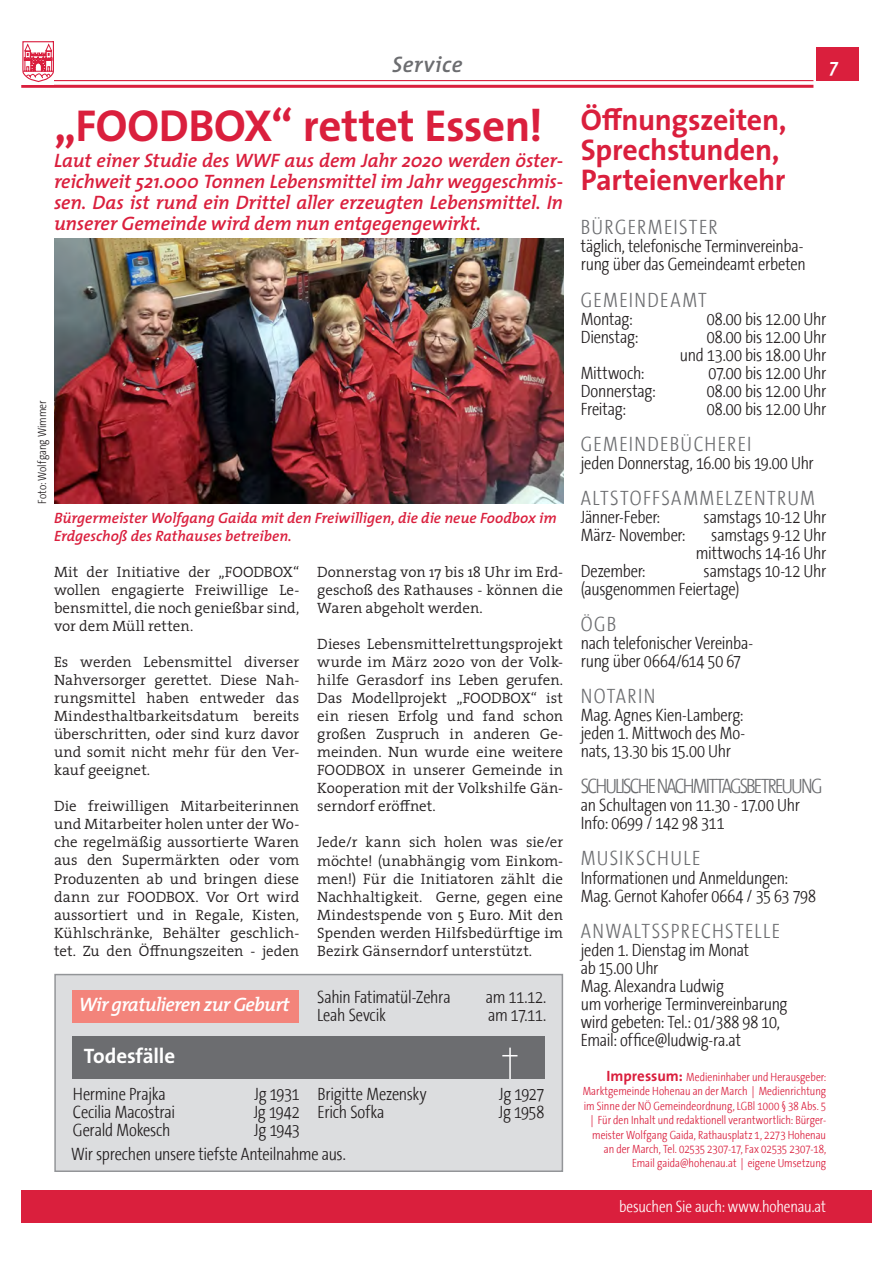
<style>
.page{position:relative;width:893px;height:1263px;background:#fff}
.page>*{position:absolute;margin:0;border:0;box-sizing:border-box;transform-origin:0 0}
.t1{font:45px "The Sans 7 Bold Plain";letter-spacing:-.01em;color:#da1f3d}
.t2{font:30px "The Sans 7 Bold Plain";letter-spacing:-.01em;color:#da1f3d}
.t3{font:italic 600 22.5px "The Mix 6";letter-spacing:.02em;color:#6c6d70}
.t4{font:300 21px "The Sans Cd C3";letter-spacing:.055em;color:#6c6d70}
.t5{font:300 21px "The Sans Cd C3";letter-spacing:-.085em;color:#6c6d70}
.t6{font:21px "The Sans 7 Bold Plain";letter-spacing:-.005em;color:#fff}
.Zwischenüberschrift{font:italic 600 19.5px/21px "The Mix 6";letter-spacing:-.01em;color:#da1f3d;text-align:justify}
.t7{font:italic 600 19.5px "The Mix 6";letter-spacing:-.035em;color:#fff}
.t8{font:300 18px/18px "The Sans Cd C3";letter-spacing:-.015em;color:#231f20}
.t9{font:300 16.5px "The Sans Cd C3";letter-spacing:-.005em;color:#fff}
.t10{font:300 15px/18px "The Serif 4";color:#231f20;text-align:justify}
.t11{font:italic 600 15px/18px "The Mix 6";color:#da1f3d}
.t12{font:300 12px/14.4px "The Sans Cd C3";color:#da1f3d;text-align:right}
.t13{font:300 12px "The Sans Cd C3";letter-spacing:.005em;color:#231f20}
.s1{font-family:"The Sans 7 Bold Plain";font-weight:400;font-size:15px}
</style>
<div class="page">
<div style="left:21px;top:1190px;width:851px;height:33px;background:#da1f3d"></div>
<hr style="left:54px;top:80px;width:759px;height:1px;background:#da1f3d">
<hr style="left:21px;top:85px;width:792px;height:3px;background:#da1f3d">
<svg style="left:22px;top:41px;width:32px;height:41px"></svg>
<div style="left:816px;top:47px;width:43px;height:34px;background:#da1f3d"></div>
<div style="left:54px;top:974px;width:509px;height:198px;background:#dcdddf;border:2px solid #939598"></div>
<div style="left:72px;top:1036px;width:473px;height:42px;background:#6c6d70"></div>
<hr style="left:509px;top:1047px;width:2px;height:31px;background:#fff">
<svg style="left:502px;top:1055px;width:15px;height:1px"></svg>
<div style="left:72px;top:990px;width:227px;height:33px;background:#f3847b"></div>
<img style="left:54px;top:239px;width:509px;height:264px">
<p class="t3" style="left:392px;top:46px;width:72px">Service</p>
<p class="t7" style="left:829px;top:49px;width:10px">7</p>
<p class="t1" style="left:54px;top:88px;width:490px">„FOODBOX“ rettet Essen!</p>
<p class="Zwischenüberschrift" style="left:54px;top:150px;width:511px">Laut einer Studie des WWF aus dem Jahr 2020 werden öster&shy;reichweit 521.000 Tonnen Lebensmittel im Jahr weggeschmis&shy;sen. Das ist rund ein Drittel aller erzeugten Lebensmittel. In unserer Gemeinde wird dem nun entgegengewirkt.</p>
<p class="t13" style="left:37px;top:504px;width:105px;rotate:-90deg">Foto: Wolfgang Wimmer</p>
<p class="t11" style="left:54px;top:508px;width:504px">Bürgermeister Wolfgang Gaida mit den Freiwilligen, die die neue Foodbox im<br>Erdgeschoß des Rathauses betreiben.</p>
<p class="t10" style="left:317px;top:562px;width:247px">Donnerstag von 17 bis 18 Uhr im Erd&shy;geschoß des Rathauses - können die Waren abgeholt werden.</p>
<p class="t10" style="left:317px;top:634px;width:247px">Dieses Lebensmittelrettungsprojekt wurde im März 2020 von der Volk&shy;hilfe Gerasdorf ins Leben gerufen.<br>Das Modellprojekt „FOODBOX“ ist ein riesen Erfolg und fand schon großen Zuspruch in anderen Ge&shy;meinden. Nun wurde eine weitere FOODBOX in unserer Gemeinde in Kooperation mit der Volkshilfe Gän&shy;serndorf eröffnet.</p>
<p class="t10" style="left:317px;top:833px;width:247px">Jede/r kann sich holen was sie/er möchte! (unabhängig vom Einkom&shy;men!) Für die Initiatoren zählt die Nachhaltigkeit. Gerne, gegen eine Mindestspende von 5 Euro. Mit den Spenden werden Hilfsbedürftige im Bezirk Gänserndorf unterstützt.</p>
<p class="t10" style="left:54px;top:562px;width:247px">Mit der Initiative der „FOODBOX“ wollen engagierte Freiwillige Le&shy;bensmittel, die noch genießbar sind, vor dem Müll retten.</p>
<p class="t10" style="left:54px;top:653px;width:247px">Es werden Lebensmittel diverser Nahversorger gerettet. Diese Nah&shy;rungsmittel haben entweder das Mindesthaltbarkeitsdatum bereits überschritten, oder sind kurz davor und somit nicht mehr für den Ver&shy;kauf geeignet.</p>
<p class="t10" style="left:54px;top:797px;width:247px">Die freiwilligen Mitarbeiterinnen und Mitarbeiter holen unter der Wo&shy;che regelmäßig aussortierte Waren aus den Supermärkten oder vom Produzenten ab und bringen diese dann zur FOODBOX. Vor Ort wird aussortiert und in Regale, Kisten, Kühlschränke, Behälter geschlich&shy;tet. Zu den Öffnungszeiten - jeden</p>
<p class="t7" style="left:79px;top:988px;width:212px">Wir gratulieren zur Geburt</p>
<p class="t6" style="left:84px;top:1038px;width:93px">Todesfälle</p>
<p class="t8" style="left:73px;top:1086px;width:94px">Hermine Prajka</p>
<p class="t8" style="left:254px;top:1086px;width:47px">Jg 1931</p>
<p class="t8" style="left:73px;top:1104px;width:104px">Cecilia Macostrai</p>
<p class="t8" style="left:254px;top:1104px;width:47px">Jg 1942</p>
<p class="t8" style="left:73px;top:1122px;width:99px">Gerald Mokesch</p>
<p class="t8" style="left:254px;top:1122px;width:47px">Jg 1943</p>
<p class="t8" style="left:317px;top:988px;width:135px">Sahin Fatimatül-Zehra</p>
<p class="t8" style="left:486px;top:988px;width:62px">am 11.12.</p>
<p class="t8" style="left:317px;top:1006px;width:70px">Leah Sevcik</p>
<p class="t8" style="left:488px;top:1006px;width:60px">am 17.11.</p>
<p class="t8" style="left:318px;top:1086px;width:110px">Brigitte Mezensky</p>
<p class="t8" style="left:499px;top:1086px;width:47px">Jg 1927</p>
<p class="t8" style="left:318px;top:1104px;width:68px">Erich Sofka</p>
<p class="t8" style="left:499px;top:1104px;width:47px">Jg 1958</p>
<p class="t8" style="left:71px;top:1146px;width:276px">Wir sprechen unsere tiefste Anteilnahme aus.</p>
<p class="t2" style="left:581px;top:95px;width:207px">Öffnungszeiten,</p>
<p class="t2" style="left:581px;top:125px;width:200px">Sprechstunden,</p>
<p class="t2" style="left:581px;top:155px;width:206px">Parteienverkehr</p>
<p class="t4" style="left:581px;top:217px;width:138px">BÜRGERMEISTER</p>
<p class="t8" style="left:581px;top:238px;width:226px">täglich, telefonische Terminvereinba&shy;rung über das Gemeindeamt erbeten</p>
<p class="t4" style="left:581px;top:289px;width:128px">GEMEINDEAMT</p>
<p class="t8" style="left:581px;top:311px;width:53px">Montag:</p>
<p class="t8" style="left:707px;top:311px;width:121px">08.00 bis 12.00 Uhr</p>
<p class="t8" style="left:581px;top:329px;width:59px">Dienstag:</p>
<p class="t8" style="left:707px;top:329px;width:121px">08.00 bis 12.00 Uhr</p>
<p class="t8" style="left:680px;top:347px;width:148px">und 13.00 bis 18.00 Uhr</p>
<p class="t8" style="left:581px;top:365px;width:65px">Mittwoch:</p>
<p class="t8" style="left:708px;top:365px;width:119px">07.00 bis 12.00 Uhr</p>
<p class="t8" style="left:581px;top:383px;width:76px">Donnerstag:</p>
<p class="t8" style="left:707px;top:383px;width:121px">08.00 bis 12.00 Uhr</p>
<p class="t8" style="left:581px;top:401px;width:47px">Freitag:</p>
<p class="t8" style="left:707px;top:401px;width:121px">08.00 bis 12.00 Uhr</p>
<p class="t4" style="left:581px;top:434px;width:172px">GEMEINDEBÜCHEREI</p>
<p class="t8" style="left:581px;top:455px;width:234px">jeden Donnerstag, 16.00 bis 19.00 Uhr</p>
<p class="t4" style="left:581px;top:488px;width:236px">ALTSTOFFSAMMELZENTRUM</p>
<p class="t8" style="left:581px;top:509px;width:81px">Jänner-Feber:</p>
<p class="t8" style="left:704px;top:509px;width:124px">samstags 10-12 Uhr</p>
<p class="t8" style="left:581px;top:527px;width:106px">März- November:</p>
<p class="t8" style="left:711px;top:527px;width:116px">samstags 9-12 Uhr</p>
<p class="t8" style="left:696px;top:545px;width:132px">mittwochs 14-16 Uhr</p>
<p class="t8" style="left:581px;top:563px;width:66px">Dezember:</p>
<p class="t8" style="left:704px;top:563px;width:124px">samstags 10-12 Uhr</p>
<p class="t8" style="left:581px;top:581px;width:160px">(ausgenommen Feiertage)</p>
<p class="t4" style="left:581px;top:614px;width:37px">ÖGB</p>
<p class="t8" style="left:581px;top:635px;width:174px">nach telefonischer Vereinba&shy;rung über 0664/614 50 67</p>
<p class="t4" style="left:581px;top:686px;width:76px">NOTARIN</p>
<p class="t8" style="left:581px;top:707px;width:166px;text-align:justify">Mag. Agnes Kien-Lamberg: jeden 1. Mittwoch des Mo&shy;nats, 13.30 bis 15.00 Uhr</p>
<p class="t5" style="left:581px;top:776px;width:243px">SCHULISCHE NACHMITTAGSBETREUUNG</p>
<p class="t8" style="left:581px;top:797px;width:221px">an Schultagen von 11.30 - 17.00 Uhr</p>
<p class="t8" style="left:581px;top:815px;width:145px">Info: 0699 / 142 98 311</p>
<p class="t4" style="left:581px;top:848px;width:121px">MUSIKSCHULE</p>
<p class="t8" style="left:581px;top:869px;width:209px">Informationen und Anmeldungen:</p>
<p class="t8" style="left:581px;top:887px;width:237px">Mag. Gernot Kahofer 0664 / 35 63 798</p>
<p class="t4" style="left:581px;top:920px;width:201px">ANWALTSSPRECHSTELLE</p>
<p class="t8" style="left:581px;top:941px;width:170px">jeden 1. Dienstag im Monat</p>
<p class="t8" style="left:581px;top:960px;width:79px">ab 15.00 Uhr</p>
<p class="t8" style="left:581px;top:978px;width:145px">Mag. Alexandra Ludwig</p>
<p class="t8" style="left:581px;top:996px;width:208px">um vorherige Terminvereinbarung wird gebeten: Tel.: 01/388 98 10,<br>Email: office@ludwig-ra.at</p>
<p class="t12" style="left:583px;top:1070px;width:245px"><span class="s1">Impressum:</span> Medieninhaber und Herausgeber:<br>Marktgemeinde Hohenau an der March | Medienrichtung im Sinne der NÖ Gemeindeordnung, LGBl 1000 § 38 Abs. 5 | Für den Inhalt und redaktionell verantwortlich: Bürger&shy;meister Wolfgang Gaida, Rathausplatz 1, 2273 Hohenau an der March, Tel. 02535 2307-17, Fax 02535 2307-18, Email gaida@hohenau.at | eigene Umsetzung</p>
<p class="t9" style="left:619px;top:1199px;width:209px">besuchen Sie auch: www.hohenau.at</p>
</div>
